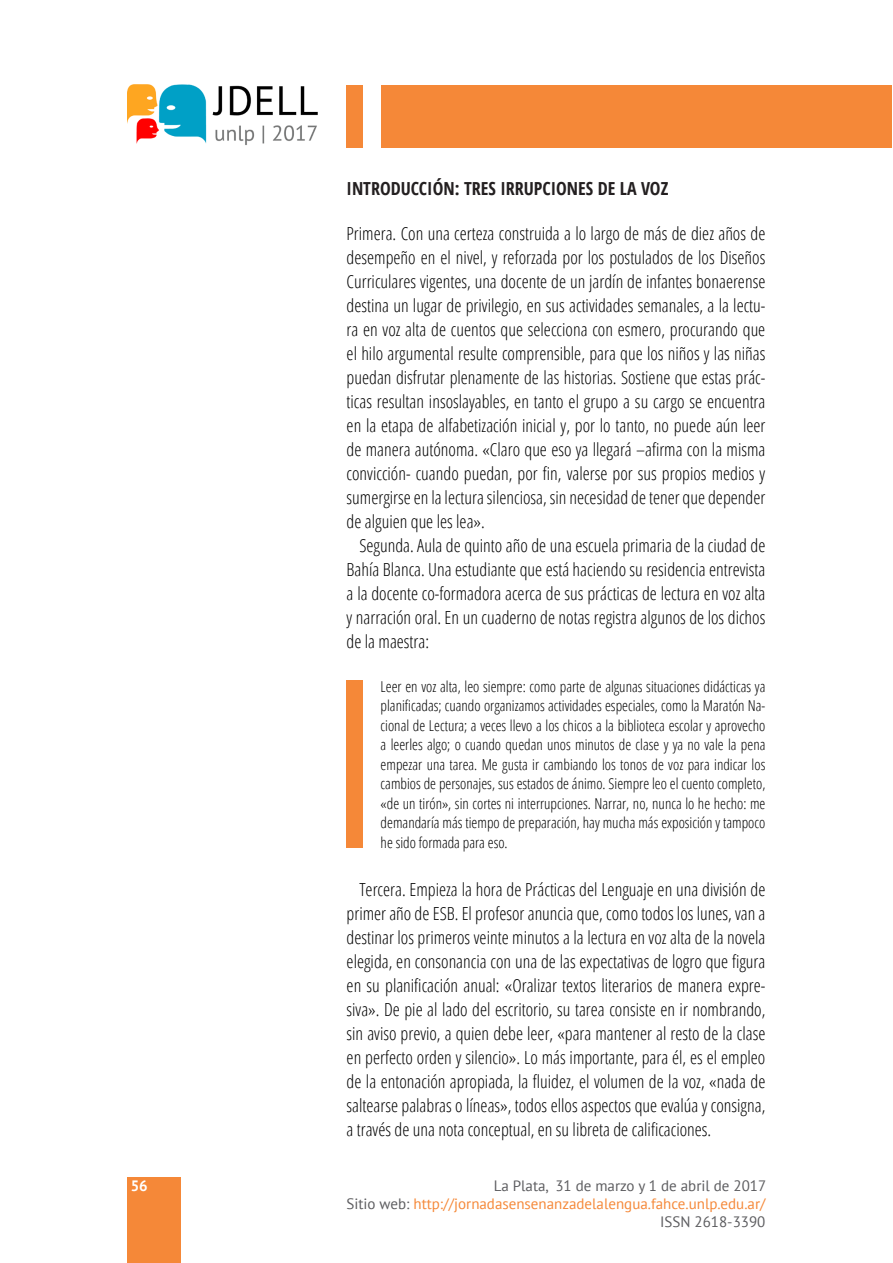
<style>
.page{position:relative;width:893px;height:1263px;background:#fff}
.page>*{position:absolute;margin:0;border:0;box-sizing:border-box;transform-origin:0 0}
.Estilo_de_párrafo_4{font:300 condensed 18px/24px "Open Sans";color:#000;text-align:justify}
.t1{font:700 condensed 18px "Open Sans";color:#231f20}
.Estilo_de_párrafo_4-2{font:300 condensed 15px/19.5px "Open Sans";color:#000;text-align:justify}
.t2{font:15px "PT Sans";color:#f58838}
.t3{font:15px "PT Sans";color:#5c5c5f}
.t4{font:700 15px "PT Sans";color:#fff}
.s1{color:#5c5c5f}
</style>
<div class="page">
<div style="left:128px;top:1177px;width:53px;height:86px;background:#f58838"></div>
<img style="left:128px;top:84px;width:190px;height:61px">
<div style="left:347px;top:85px;width:545px;height:63px;background:#f58838"></div>
<div style="left:363px;top:80px;width:18px;height:72px;background:#fff"></div>
<div style="left:346px;top:680px;width:16px;height:168px;background:#f58838"></div>
<p class="t4" style="left:131px;top:1176px;width:19px">56</p>
<p class="t1" style="left:347px;top:175px;width:323px">INTRODUCCIÓN: TRES IRRUPCIONES DE LA VOZ</p>
<p class="Estilo_de_párrafo_4" style="left:347px;top:221px;width:420px">Primera. Con una certeza construida a lo largo de más de diez años de desempeño en el nivel, y reforzada por los postulados de los Diseños Curriculares vigentes, una docente de un jardín de infantes bonaerense destina un lugar de privilegio, en sus actividades semanales, a la lectu&shy;ra en voz alta de cuentos que selecciona con esmero, procurando que el hilo argumental resulte comprensible, para que los niños y las niñas puedan disfrutar plenamente de las historias. Sostiene que estas prác&shy;ticas resultan insoslayables, en tanto el grupo a su cargo se encuentra en la etapa de alfabetización inicial y, por lo tanto, no puede aún leer de manera autónoma. «Claro que eso ya llegará –afirma con la misma convicción- cuando puedan, por fin, valerse por sus propios medios y sumergirse en la lectura silenciosa, sin necesidad de tener que depender de alguien que les lea».</p>
<p class="Estilo_de_párrafo_4" style="left:347px;top:533px;width:420px;text-indent:13px">Segunda. Aula de quinto año de una escuela primaria de la ciudad de Bahía Blanca. Una estudiante que está haciendo su residencia entrevista a la docente co-formadora acerca de sus prácticas de lectura en voz alta y narración oral. En un cuaderno de notas registra algunos de los dichos de la maestra:</p>
<p class="Estilo_de_párrafo_4-2" style="left:381px;top:676px;width:386px">Leer en voz alta, leo siempre: como parte de algunas situaciones didácticas ya planificadas; cuando organizamos actividades especiales, como la Maratón Na&shy;cional de Lectura; a veces llevo a los chicos a la biblioteca escolar y aprovecho a leerles algo; o cuando quedan unos minutos de clase y ya no vale la pena empezar una tarea. Me gusta ir cambiando los tonos de voz para indicar los cambios de personajes, sus estados de ánimo. Siempre leo el cuento completo, «de un tirón», sin cortes ni interrupciones. Narrar, no, nunca lo he hecho: me demandaría más tiempo de preparación, hay mucha más exposición y tampoco he sido formada para eso.</p>
<p class="Estilo_de_párrafo_4" style="left:347px;top:876px;width:420px;text-indent:13px">Tercera. Empieza la hora de Prácticas del Lenguaje en una división de primer año de ESB. El profesor anuncia que, como todos los lunes, van a destinar los primeros veinte minutos a la lectura en voz alta de la novela elegida, en consonancia con una de las expectativas de logro que figura en su planificación anual: «Oralizar textos literarios de manera expre&shy;siva». De pie al lado del escritorio, su tarea consiste en ir nombrando, sin aviso previo, a quien debe leer, «para mantener al resto de la clase en perfecto orden y silencio». Lo más importante, para él, es el empleo de la entonación apropiada, la fluidez, el volumen de la voz, «nada de saltearse palabras o líneas», todos ellos aspectos que evalúa y consigna, a través de una nota conceptual, en su libreta de calificaciones.</p>
<p class="t3" style="left:494px;top:1176px;width:274px">La Plata, 31 de marzo y 1 de abril de 2017</p>
<p class="t2" style="left:346px;top:1194px;width:420px"><span class="s1">Sitio web:</span> http://jornadasensenanzadelalengua.fahce.unlp.edu.ar/</p>
<p class="t3" style="left:660px;top:1212px;width:107px">ISSN 2618-3390</p>
</div>
